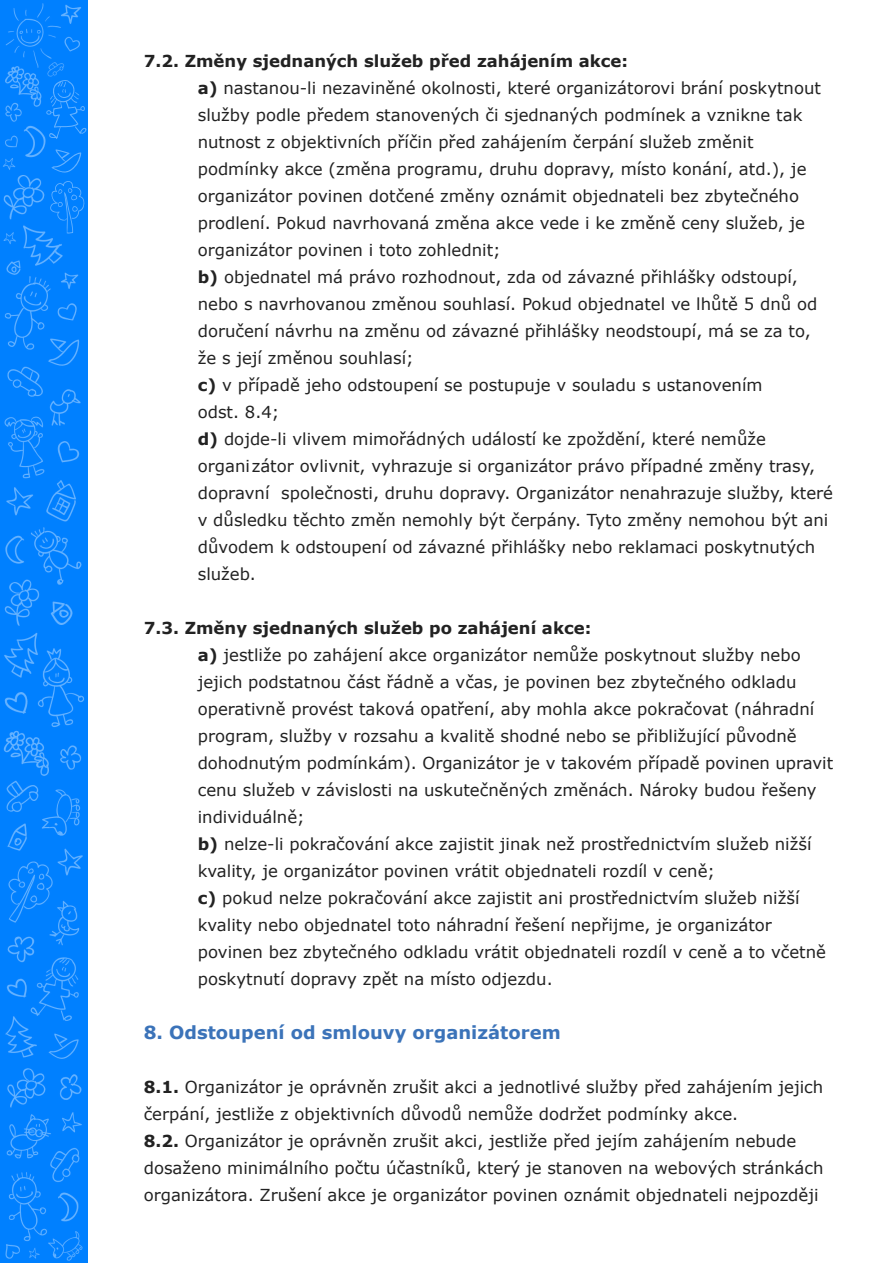
<style>
.page{position:relative;width:893px;height:1263px;background:#fff}
.page>*{position:absolute;margin:0;border:0;box-sizing:border-box;transform-origin:0 0}
.t1{font:700 18px "Verdana";color:#3b73b9}
.t2{font:16.5px/27px "Verdana";color:#222}
.t3{font:700 16.5px "Verdana";color:#222}
.s1{font-weight:700}
</style>
<div class="page">
<img style="left:0;top:0;width:88px;height:1263px">
<svg style="left:46px;top:80px;width:41px;height:59px;background:#0d86ff"></svg>
<svg style="left:49px;top:149px;width:37px;height:85px;background:#0b85ff"></svg>
<p class="t3" style="left:144px;top:49px;width:486px">7.2. Změny sjednaných služeb před zahájením akce:</p>
<p class="t2" style="left:198px;top:74px;width:625px"><span class="s1">a)</span> nastanou-li nezaviněné okolnosti, které organizátorovi brání poskytnout služby podle předem stanovených či sjednaných podmínek a vznikne tak nutnost z objektivních příčin před zahájením čerpání služeb změnit</p>
<p class="t2" style="left:198px;top:155px;width:610px">podmínky akce (změna programu, druhu dopravy, místo konání, atd.), je organizátor povinen dotčené změny oznámit objednateli bez zbytečného prodlení. Pokud navrhovaná změna akce vede i ke změně ceny služeb, je organizátor povinen i toto zohlednit;</p>
<p class="t2" style="left:198px;top:263px;width:621px"><span class="s1">b)</span> objednatel má právo rozhodnout, zda od závazné přihlášky odstoupí, nebo s navrhovanou změnou souhlasí. Pokud objednatel ve lhůtě 5 dnů od doručení návrhu na změnu od závazné přihlášky neodstoupí, má se za to,</p>
<p class="t2" style="left:198px;top:344px;width:218px">že s její změnou souhlasí;</p>
<p class="t2" style="left:198px;top:371px;width:566px"><span class="s1">c)</span> v případě jeho odstoupení se postupuje v souladu s ustanovením</p>
<p class="t2" style="left:198px;top:398px;width:83px">odst. 8.4;</p>
<p class="t2" style="left:198px;top:425px;width:570px"><span class="s1">d)</span> dojde-li vlivem mimořádných událostí ke zpoždění, které nemůže</p>
<p class="t2" style="left:198px;top:452px;width:637px">organizátor ovlivnit, vyhrazuje si organizátor právo případné změny trasy, dopravní společnosti, druhu dopravy. Organizátor nenahrazuje služby, které v důsledku těchto změn nemohly být čerpány. Tyto změny nemohou být ani důvodem k odstoupení od závazné přihlášky nebo reklamaci poskytnutých služeb.</p>
<p class="t3" style="left:144px;top:616px;width:449px">7.3. Změny sjednaných služeb po zahájení akce:</p>
<p class="t2" style="left:198px;top:641px;width:604px"><span class="s1">a)</span> jestliže po zahájení akce organizátor nemůže poskytnout služby nebo</p>
<p class="t2" style="left:198px;top:668px;width:618px">jejich podstatnou část řádně a včas, je povinen bez zbytečného odkladu operativně provést taková opatření, aby mohla akce pokračovat (náhradní</p>
<p class="t2" style="left:198px;top:722px;width:637px">program, služby v rozsahu a kvalitě shodné nebo se přibližující původně dohodnutým podmínkám). Organizátor je v takovém případě povinen upravit cenu služeb v závislosti na uskutečněných změnách. Nároky budou řešeny individuálně;</p>
<p class="t2" style="left:198px;top:830px;width:615px"><span class="s1">b)</span> nelze-li pokračování akce zajistit jinak než prostřednictvím služeb nižší kvality, je organizátor povinen vrátit objednateli rozdíl v ceně;</p>
<p class="t2" style="left:198px;top:884px;width:603px"><span class="s1">c)</span> pokud nelze pokračování akce zajistit ani prostřednictvím služeb nižší kvality nebo objednatel toto náhradní řešení nepřijme, je organizátor</p>
<p class="t2" style="left:198px;top:938px;width:630px">povinen bez zbytečného odkladu vrátit objednateli rozdíl v ceně a to včetně poskytnutí dopravy zpět na místo odjezdu.</p>
<p class="t1" style="left:144px;top:1019px;width:418px">8. Odstoupení od smlouvy organizátorem</p>
<p class="t2" style="left:144px;top:1073px;width:681px"><span class="s1">8.1.</span> Organizátor je oprávněn zrušit akci a jednotlivé služby před zahájením jejich čerpání, jestliže z objektivních důvodů nemůže dodržet podmínky akce.</p>
<p class="t2" style="left:144px;top:1127px;width:681px"><span class="s1">8.2.</span> Organizátor je oprávněn zrušit akci, jestliže před jejím zahájením nebude dosaženo minimálního počtu účastníků, který je stanoven na webových stránkách organizátora. Zrušení akce je organizátor povinen oznámit objednateli nejpozději</p>
</div>
